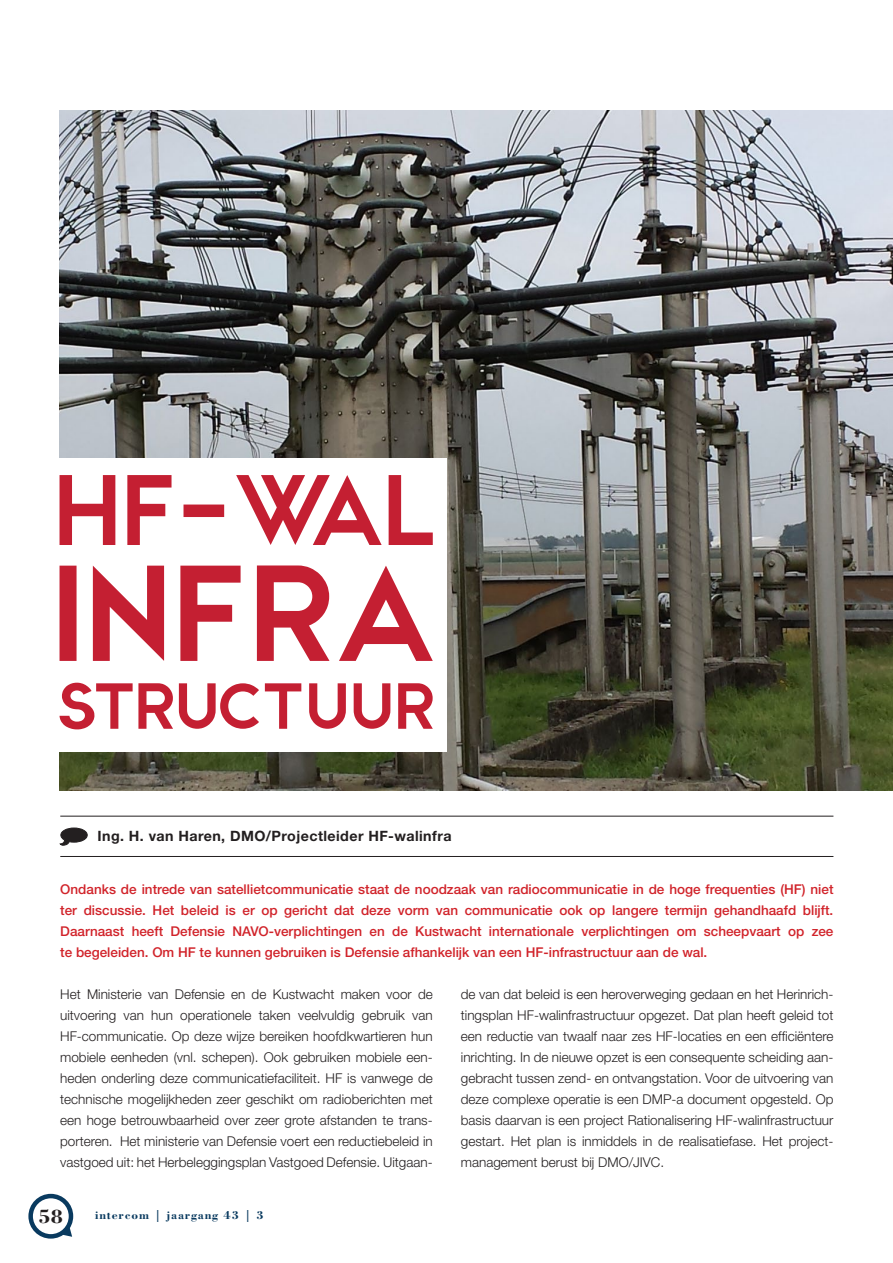
<style>
.page{position:relative;width:893px;height:1263px;background:#fff}
.page>*{position:absolute;margin:0;border:0;box-sizing:border-box;transform-origin:0 0}
.t1{font:700 20.1px "Bodoni";color:#231f20}
.t2{font:700 14.25px "Helvetica Neue";letter-spacing:.03em;color:#231f20}
.t3{font:300 13.5px/21px "Helvetica Neue";color:#231f20;text-align:justify}
.t4{font:500 13.5px/21px "Helvetica Neue";color:#d1232a;text-align:justify}
.t5{font:700 12px "Bodoni";letter-spacing:.07em;color:#093a5f}
</style>
<div class="page">
<div style="left:28px;top:1194px;width:45px;height:44px;border:4px solid #093a5f;border-radius:50%"></div>
<svg style="left:60px;top:1225px;width:12px;height:12px"></svg>
<img style="left:60px;top:111px;width:833px;height:680px">
<div style="left:0;top:458px;width:446px;height:293px;background:#fff"></div>
<hr style="left:60px;top:816px;width:773px;height:1px;background:#231f20">
<hr style="left:60px;top:856px;width:773px;height:1px;background:#231f20">
<svg style="left:59px;top:827px;width:29px;height:19px"></svg>
<svg style="left:60px;top:475px;width:373px;height:70px"></svg>
<svg style="left:60px;top:565px;width:373px;height:96px"></svg>
<svg style="left:60px;top:683px;width:373px;height:46px"></svg>
<p class="t2" style="left:98px;top:827px;width:355px">Ing. H. van Haren, DMO/Projectleider HF-walinfra</p>
<p class="t4" style="left:60px;top:879px;width:775px">Ondanks de intrede van satellietcommunicatie staat de noodzaak van radiocommunicatie in de hoge frequenties (HF) niet ter discussie. Het beleid is er op gericht dat deze vorm van communicatie ook op langere termijn gehandhaafd blijft.<br>Daarnaast heeft Defensie NAVO-verplichtingen en de Kustwacht internationale verplichtingen om scheepvaart op zee te begeleiden. Om HF te kunnen gebruiken is Defensie afhankelijk van een HF-infrastructuur aan de wal.</p>
<p class="t3" style="left:60px;top:983px;width:374px">Het Ministerie van Defensie en de Kustwacht maken voor de uitvoering van hun operationele taken veelvuldig gebruik van HF-communicatie. Op deze wijze bereiken hoofdkwartieren hun mobiele eenheden (vnl. schepen). Ook gebruiken mobiele een&shy;heden onderling deze communicatiefaciliteit. HF is vanwege de technische mogelijkheden zeer geschikt om radioberichten met een hoge betrouwbaarheid over zeer grote afstanden te trans&shy;porteren. Het ministerie van Defensie voert een reductiebeleid in vastgoed uit: het Herbeleggingsplan Vastgoed Defensie. Uitgaan-</p>
<h1 class="t1" style="left:39px;top:1203px;width:26px">58</h1>
<p class="t5" style="left:95px;top:1208px;width:170px">intercom | jaargang 43 | 3</p>
<p class="t3" style="left:461px;top:983px;width:374px">de van dat beleid is een heroverweging gedaan en het Herinrich&shy;tingsplan HF-walinfrastructuur opgezet. Dat plan heeft geleid tot een reductie van twaalf naar zes HF-locaties en een efficiëntere inrichting. In de nieuwe opzet is een consequente scheiding aan&shy;gebracht tussen zend- en ontvangstation. Voor de uitvoering van deze complexe operatie is een DMP-a document opgesteld. Op basis daarvan is een project Rationalisering HF-walinfrastructuur gestart. Het plan is inmiddels in de realisatiefase. Het project&shy;management berust bij DMO/JIVC.</p>
</div>
